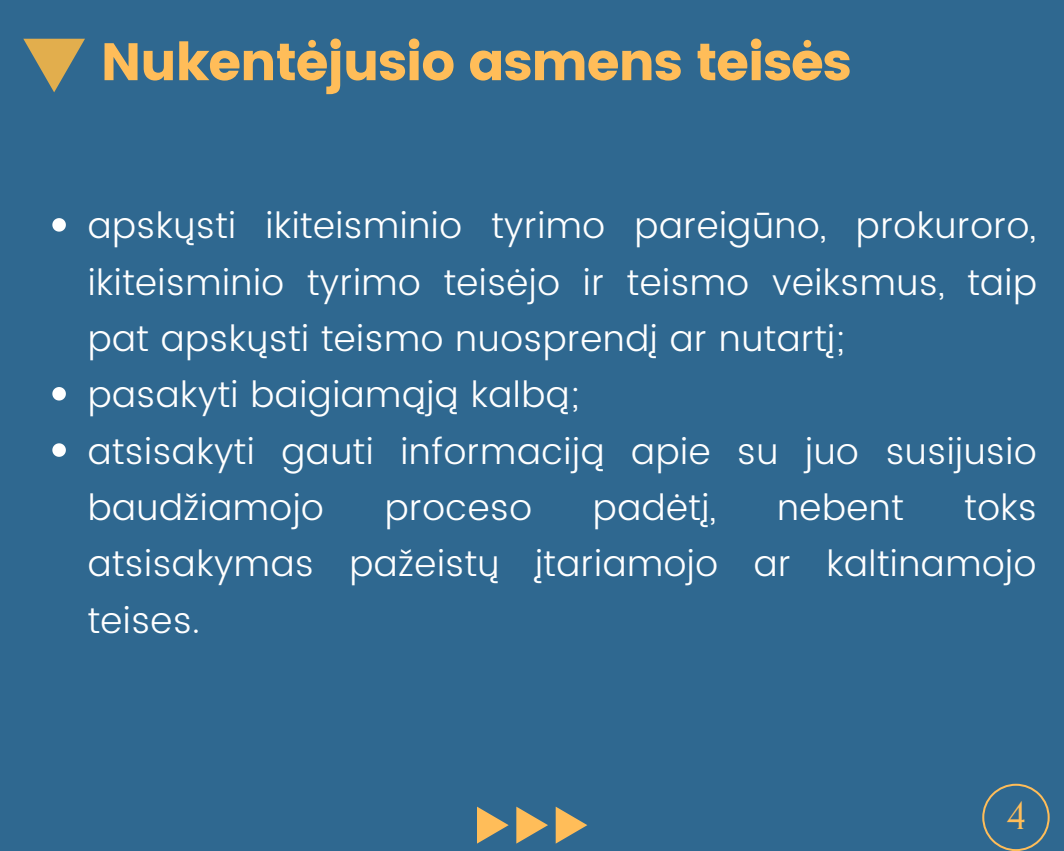
<style>
.page{position:relative;width:1064px;height:851px;background:#fff}
.page>*{position:absolute;margin:0;border:0;box-sizing:border-box;transform-origin:0 0}
.t1{font:52.5px "Poppins";letter-spacing:-.03em;color:#ffbd59}
.t2{font:43.95px "Forum";color:#ffbd59}
.t3{font:300 36px/56.2px "Poppins";letter-spacing:.015em;color:#fff}
</style>
<div class="page">
<div style="left:0;top:0;width:1063px;height:850px;background:#2f6890"></div>
<svg style="left:52px;top:218px;width:14px;height:13px"></svg>
<svg style="left:52px;top:387px;width:14px;height:13px"></svg>
<svg style="left:52px;top:443px;width:14px;height:14px"></svg>
<svg style="left:23px;top:39px;width:62px;height:53px"></svg>
<svg style="left:555px;top:806px;width:32px;height:37px"></svg>
<svg style="left:516px;top:806px;width:32px;height:37px"></svg>
<svg style="left:477px;top:806px;width:31px;height:37px"></svg>
<svg style="left:982px;top:783px;width:67px;height:67px"></svg>
<h1 class="t1" style="left:101px;top:31px;width:752px">Nukentėjusio asmens teisės</h1>
<p class="t3" style="left:88px;top:198px;width:950px">apskųsti ikiteisminio tyrimo pareigūno, prokuroro, ikiteisminio tyrimo teisėjo ir teismo veiksmus, taip pat apskųsti teismo nuosprendį ar nutartį;<br>pasakyti baigiamąją kalbą;<br>atsisakyti gauti informaciją apie su juo susijusio baudžiamojo</p>
<p class="t3" style="left:384px;top:479px;width:149px">proceso</p>
<p class="t3" style="left:592px;top:479px;width:125px">padėtį,</p>
<p class="t3" style="left:776px;top:479px;width:128px">nebent</p>
<p class="t3" style="left:88px;top:479px;width:950px;text-align:justify;text-indent:876px">toks atsisakymas pažeistų įtariamojo ar kaltinamojo teises.</p>
<p class="t2" style="left:1006px;top:790px;width:20px">4</p>
</div>
